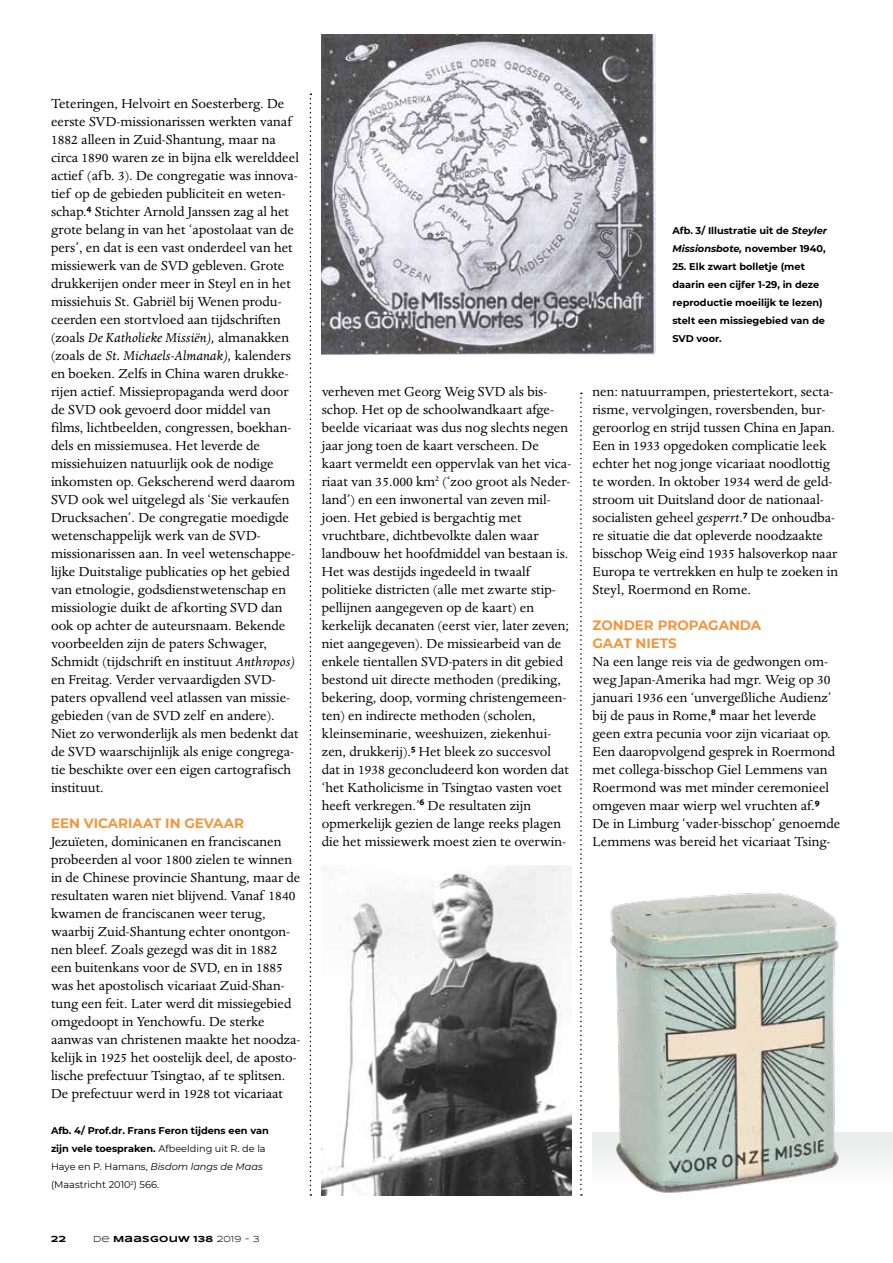
<style>
.page{position:relative;width:893px;height:1263px;background:#fff}
.page>*{position:absolute;margin:0;border:0;box-sizing:border-box;transform-origin:0 0}
.t1{font:15px/18px "Dante MT Std";color:#000}
.t2{font:700 13.5px/18px "Montserrat";color:#f2963f}
.t3{font:700 9.75px/18px "Montserrat";color:#000}
.t4{font:700 9px "Syncopate";letter-spacing:.03em;color:#000}
.s1{font-style:italic}
.s2{font-weight:400}
.s3{font-weight:400;font-style:italic}
</style>
<div class="page">
<div style="left:592px;top:1132px;width:301px;height:76px;background:linear-gradient(to bottom,#ebecec,#fff)"></div>
<svg style="left:310px;top:94px;width:1px;height:1102px"></svg>
<svg style="left:580px;top:393px;width:2px;height:803px"></svg>
<img style="left:322px;top:865px;width:249px;height:331px">
<img style="left:322px;top:34px;width:334px;height:320px">
<img style="left:592px;top:892px;width:274px;height:301px">
<p class="t1" style="left:51px;top:95px;width:249px">Teteringen, Helvoirt en Soesterberg. De eerste SVD-missionarissen werkten vanaf 1882 alleen in Zuid-Shantung, maar na circa 1890 waren ze in bijna elk werelddeel actief (af b. 3). De congregatie was innova&shy;tief op de gebieden publiciteit en weten&shy;schap.<sup>4</sup> Stichter Arnold Janssen zag al het grote belang in van het ‘apostolaat van de pers’, en dat is een vast onderdeel van het missiewerk van de SVD gebleven. Grote drukkerijen onder meer in Steyl en in het missiehuis St. Gabriël bij Wenen produ&shy;ceerden een stortvloed aan tijdschriften (zoals <span class="s1">De Katholieke Missiën),</span> almanakken (zoals de <span class="s1">St. Michaels-Almanak),</span> kalenders en boeken. Zelfs in China waren drukke&shy;rijen actief. Missiepropaganda werd door de SVD ook gevoerd door middel van films, lichtbeelden, congressen, boekhan&shy;dels en missiemusea. Het leverde de missiehuizen natuurlijk ook de nodige inkomsten op. Gekscherend werd daarom SVD ook wel uitgelegd als ‘Sie verkaufen Drucksachen’. De congregatie moedigde wetenschappelijk werk van de SVD&shy;missionarissen aan. In veel wetenschappe&shy;lijke Duitstalige publicaties op het gebied van etnologie, godsdienstwetenschap en missiologie duikt de af korting SVD dan ook op achter de auteursnaam. Bekende voorbeelden zijn de paters Schwager, Schmidt (tijdschrift en instituut <span class="s1">Anthropos) </span>en Freitag. Verder vervaardigden SVD&shy;paters opvallend veel atlassen van missie&shy;gebieden (van de SVD zelf en andere).<br>Niet zo verwonderlijk als men bedenkt dat de SVD waarschijnlijk als enige congrega&shy;tie beschikte over een eigen cartografisch instituut.</p>
<p class="t2" style="left:51px;top:814px;width:195px">EEN VICARIAAT IN GEVAAR</p>
<p class="t1" style="left:51px;top:833px;width:251px">Jezuïeten, dominicanen en franciscanen probeerden al voor 1800 zielen te winnen in de Chinese provincie Shantung, maar de resultaten waren niet blijvend. Vanaf 1840 kwamen de franciscanen weer terug, waarbij Zuid-Shantung echter onontgon&shy;nen bleef. Zoals gezegd was dit in 1882 een buitenkans voor de SVD, en in 1885 was het apostolisch vicariaat Zuid-Shan&shy;tung een feit. Later werd dit missiegebied omgedoopt in Yenchowfu. De sterke aanwas van christenen maakte het noodza&shy;kelijk in 1925 het oostelijk deel, de aposto&shy;lische prefectuur Tsingtao, af te splitsen.<br>De prefectuur werd in 1928 tot vicariaat</p>
<p class="t3" style="left:51px;top:1121px;width:219px">Afb. 4/ Prof.dr. Frans Feron tijdens een van zijn vele toespraken. <span class="s2">Afbeelding uit R. de la Haye en P. Hamans,</span> <span class="s3">Bisdom langs de Maas </span><span class="s2">(Maastricht 2010</span><sup>2</sup><span class="s2">) 566.</span></p>
<p class="t4" style="left:51px;top:1233px;width:16px">22</p>
<p class="t4" style="left:93px;top:1233px;width:168px"><span class="s2">De</span> MAASGOUW 138 <span class="s2">2019 - 3</span></p>
<p class="t3" style="left:672px;top:221px;width:156px">Afb. 3/ Illustratie uit de <span class="s1">Steyler<br>Missionsbote,</span> november 1940,</p>
<p class="t3" style="left:672px;top:257px;width:154px">25. Elk zwart bolletje (met daarin een cijfer 1-29, in deze reproductie moeilijk te lezen) stelt een missiegebied van de<br>SVD voor.</p>
<p class="t1" style="left:322px;top:383px;width:251px">verheven met Georg Weig SVD als bis&shy;schop. Het op de schoolwandkaart afge&shy;beelde vicariaat was dus nog slechts negen jaar jong toen de kaart verscheen. De kaart vermeldt een oppervlak van het vica&shy;riaat van 35.000 km<sup>2</sup> (‘zoo groot als Neder&shy;land’) en een inwonertal van zeven mil&shy;joen. Het gebied is bergachtig met vruchtbare, dichtbevolkte dalen waar landbouw het hoofdmiddel van bestaan is.<br>Het was destijds ingedeeld in twaalf politieke districten (alle met zwarte stip&shy;pellijnen aangegeven op de kaart) en kerkelijk decanaten (eerst vier, later zeven; niet aangegeven). De missiearbeid van de enkele tientallen SVD-paters in dit gebied bestond uit directe methoden (prediking, bekering, doop, vorming christengemeen&shy;ten) en indirecte methoden (scholen, kleinseminarie, weeshuizen, ziekenhui&shy;zen, drukkerij).<sup>5</sup> Het bleek zo succesvol dat in 1938 geconcludeerd kon worden dat ‘het Katholicisme in Tsingtao vasten voet heeft verkregen.’<sup>6</sup> De resultaten zijn opmerkelijk gezien de lange reeks plagen die het missiewerk moest zien te overwin-</p>
<p class="t1" style="left:592px;top:383px;width:247px">nen: natuurrampen, priestertekort, secta&shy;risme, vervolgingen, roversbenden, bur&shy;geroorlog en strijd tussen China en Japan.<br>Een in 1933 opgedoken complicatie leek echter het nog jonge vicariaat noodlottig te worden. In oktober 1934 werd de geld&shy;stroom uit Duitsland door de nationaal&shy;socialisten geheel <span class="s1">gesperrt</span>.<sup>7</sup> De onhoudba&shy;re situatie die dat opleverde noodzaakte bisschop Weig eind 1935 halsoverkop naar Europa te vertrekken en hulp te zoeken in Steyl, Roermond en Rome.</p>
<p class="t2" style="left:592px;top:616px;width:170px">ZONDER PROPAGANDA<br>GAAT NIETS</p>
<p class="t1" style="left:592px;top:653px;width:249px">Na een lange reis via de gedwongen om&shy;weg Japan-Amerika had mgr. Weig op 30 januari 1936 een ‘unvergeßliche Audienz’ bij de paus in Rome,<sup>8</sup> maar het leverde geen extra pecunia voor zijn vicariaat op.<br>Een daaropvolgend gesprek in Roermond met collega-bisschop Giel Lemmens van Roermond was met minder ceremonieel omgeven maar wierp wel vruchten af.<sup>9<br></sup>De in Limburg ‘vader-bisschop’ genoemde Lemmens was bereid het vicariaat Tsing-</p>
</div>
